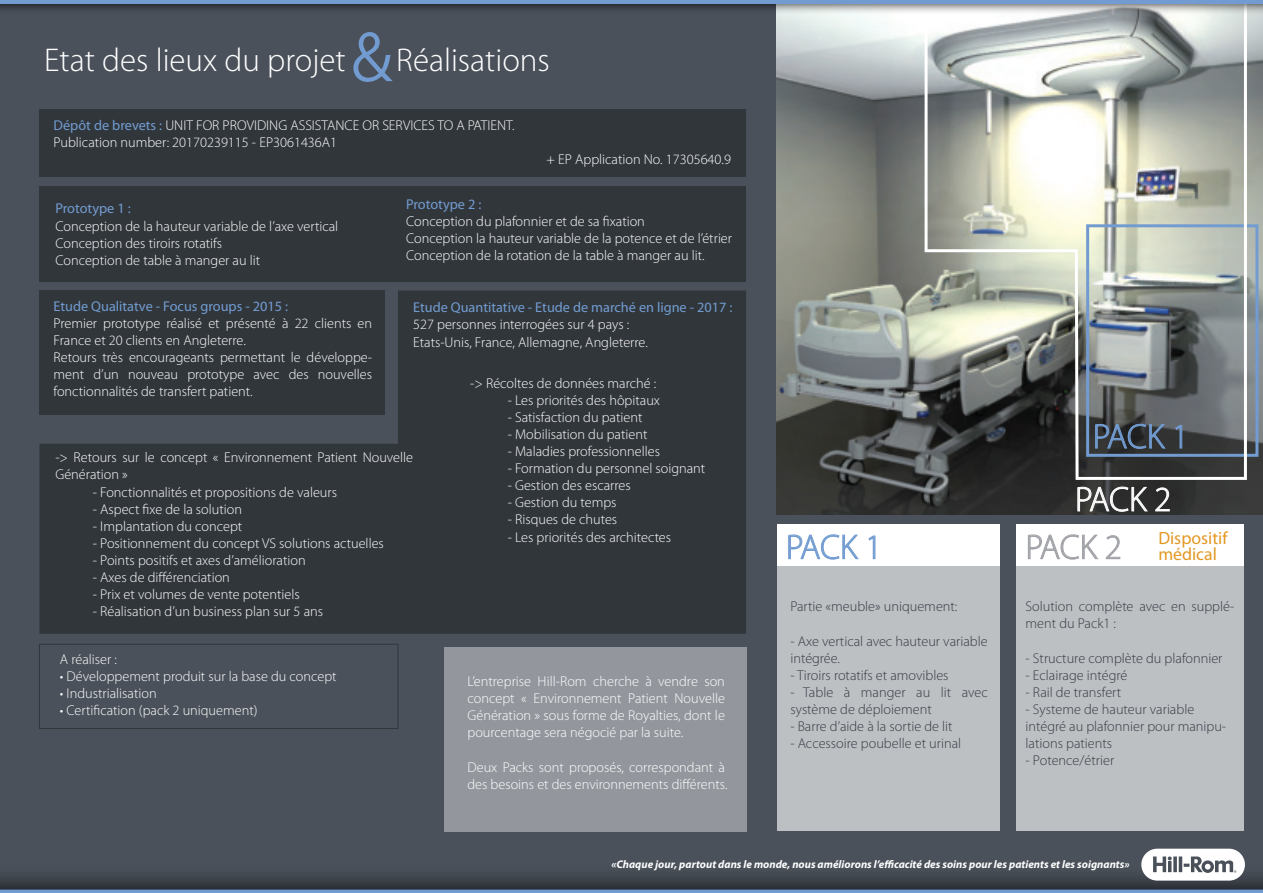
<style>
.page{position:relative;width:1263px;height:893px;background:#fff}
.page>*{position:absolute;margin:0;border:0;box-sizing:border-box;transform-origin:0 0}
.t1{font:300 69.45px "Myriad Pro";color:#729cd1}
.t2{font:300 34.95px "Myriad Pro";letter-spacing:-.01em;color:#729cd1}
.t3{font:300 34.95px "Myriad Pro";color:#a1a3a8}
.t4{font:300 34.95px "Myriad Pro";color:#fff}
.t5{font:300 33px "Myriad Pro";color:#fff}
.t6{font:17.7px/15.9px "Myriad Pro";color:#e39823}
.t7{font:300 14.25px/17.1px "Myriad Pro";color:#fff}
.t8{font:300 14.25px/17.1px "Myriad Pro";color:#4a515a}
.t9{font:14.25px "Myriad Pro";color:#729cd1}
.t10{font:italic 700 11.1px "Myriad Pro";color:#fff}
.s1{font-weight:400;color:#729cd1}
</style>
<div class="page">
<div style="left:0;top:3px;width:1263px;height:890px;background:#4a515a"></div>
<div style="left:444px;top:647px;width:302px;height:184px;background:#93979d"></div>
<div style="left:777px;top:524px;width:222px;height:307px;background:#bdc0c3"></div>
<div style="left:1016px;top:524px;width:227px;height:307px;background:#bdc0c3"></div>
<div style="left:777px;top:524px;width:222px;height:42px;background:#fff"></div>
<div style="left:1016px;top:524px;width:227px;height:42px;background:#fff"></div>
<div style="left:39px;top:109px;width:707px;height:68px;background:#31363b"></div>
<div style="left:39px;top:186px;width:707px;height:95px;background:#31363b"></div>
<div style="left:39px;top:644px;width:359px;height:85px;border:1px solid #303030"></div>
<div style="left:39px;top:291px;width:707px;height:343px;background:#31363b"></div>
<hr style="left:0;top:890px;width:1263px;height:3px;background:#729cd1">
<svg style="left:0;top:820px;width:1263px;height:70px"></svg>
<svg style="left:1141px;top:849px;width:104px;height:32px"></svg>
<svg style="left:353px;top:34px;width:40px;height:48px"></svg>
<svg style="left:788px;top:534px;width:71px;height:26px"></svg>
<svg style="left:868px;top:535px;width:8px;height:24px"></svg>
<svg style="left:1028px;top:534px;width:70px;height:26px"></svg>
<svg style="left:1105px;top:535px;width:16px;height:24px"></svg>
<img style="left:777px;top:34px;width:486px;height:481px">
<div style="left:1086px;top:224px;width:172px;height:233px;border:3px solid #729cd1"></div>
<svg style="left:923px;top:34px;width:325px;height:447px;background:#9a9d98"></svg>
<svg style="left:0;top:3px;width:1263px;height:31px"></svg>
<hr style="left:0;top:0;width:1263px;height:3px;background:#729cd1">
<svg style="left:1095px;top:423px;width:71px;height:26px;background:#3f4a56"></svg>
<svg style="left:1175px;top:425px;width:7px;height:24px"></svg>
<svg style="left:1077px;top:486px;width:71px;height:26px;background:#626262"></svg>
<svg style="left:1155px;top:487px;width:15px;height:25px"></svg>
<h1 class="t1" style="left:352px;top:30px;width:40px">&amp;</h1>
<h3 class="t5" style="left:44px;top:47px;width:303px">Etat des lieux du projet</h3>
<h3 class="t5" style="left:396px;top:47px;width:155px">Réalisations</h3>
<p class="t7" style="left:54px;top:118px;width:463px"><span class="s1">Dépôt de brevets :</span> UNIT FOR PROVIDING ASSISTANCE OR SERVICES TO A PATIENT.<br>Publication number: 20170239115 - EP3061436A1</p>
<p class="t7" style="left:547px;top:152px;width:186px">+ EP Application No. 17305640.9</p>
<p class="t9" style="left:406px;top:198px;width:77px">Prototype 2 :</p>
<p class="t7" style="left:406px;top:214px;width:327px">Conception du plafonnier et de sa fixation<br>Conception la hauteur variable de la potence et de l’étrier<br>Conception de la rotation de la table à manger au lit.</p>
<p class="t9" style="left:55px;top:203px;width:77px">Prototype 1 :</p>
<p class="t7" style="left:55px;top:218px;width:284px">Conception de la hauteur variable de l’axe vertical<br>Conception des tiroirs rotatifs<br>Conception de table à manger au lit</p>
<p class="t9" style="left:54px;top:300px;width:236px">Etude Qualitatve - Focus groups - 2015 :</p>
<p class="t7" style="left:54px;top:316px;width:320px">Premier prototype réalisé et présenté à 22 clients en France et 20 clients en Angleterre.<br>Retours très encourageants permettant le développe&shy;ment d’un nouveau prototype avec des nouvelles fonctionnalités de transfert patient.</p>
<p class="t9" style="left:413px;top:302px;width:321px">Etude Quantitative - Etude de marché en ligne - 2017 :</p>
<p class="t7" style="left:413px;top:317px;width:236px">527 personnes interrogées sur 4 pays :<br>Etats-Unis, France, Allemagne, Angleterre.</p>
<p class="t7" style="left:470px;top:375px;width:188px">-&gt; Récoltes de données marché :</p>
<p class="t7" style="left:508px;top:393px;width:154px">- Les priorités des hôpitaux</p>
<p class="t7" style="left:508px;top:410px;width:136px">- Satisfaction du patient</p>
<p class="t7" style="left:508px;top:427px;width:141px">- Mobilisation du patient</p>
<p class="t7" style="left:508px;top:444px;width:154px">- Maladies professionnelles</p>
<p class="t7" style="left:508px;top:461px;width:199px">- Formation du personnel soignant</p>
<p class="t7" style="left:508px;top:478px;width:125px">- Gestion des escarres</p>
<p class="t7" style="left:508px;top:495px;width:110px">- Gestion du temps</p>
<p class="t7" style="left:508px;top:512px;width:111px">- Risques de chutes</p>
<p class="t7" style="left:508px;top:529px;width:165px">- Les priorités des architectes</p>
<p class="t7" style="left:55px;top:450px;width:359px">-&gt; Retours sur le concept « Environnement Patient Nouvelle<br>Génération »</p>
<p class="t7" style="left:93px;top:484px;width:246px">- Fonctionnalités et propositions de valeurs</p>
<p class="t7" style="left:93px;top:502px;width:151px">- Aspect fixe de la solution</p>
<p class="t7" style="left:93px;top:519px;width:151px">- Implantation du concept</p>
<p class="t7" style="left:93px;top:536px;width:293px">- Positionnement du concept VS solutions actuelles</p>
<p class="t7" style="left:93px;top:553px;width:214px">- Points positifs et axes d’amélioration</p>
<p class="t7" style="left:93px;top:570px;width:139px">- Axes de différenciation</p>
<p class="t7" style="left:93px;top:587px;width:208px">- Prix et volumes de vente potentiels</p>
<p class="t7" style="left:93px;top:604px;width:232px">- Réalisation d’un business plan sur 5 ans</p>
<p class="t7" style="left:60px;top:652px;width:58px">A réaliser :</p>
<p class="t7" style="left:60px;top:669px;width:278px">• Développement produit sur la base du concept</p>
<p class="t7" style="left:60px;top:686px;width:98px">• Industrialisation</p>
<p class="t7" style="left:60px;top:703px;width:199px">• Certification (pack 2 uniquement)</p>
<p class="t7" style="left:467px;top:674px;width:259px;text-align:justify">L’entreprise Hill-Rom cherche à vendre son concept « Environnement Patient Nouvelle Génération » sous forme de Royalties, dont le pourcentage sera négocié par la suite.</p>
<p class="t7" style="left:467px;top:759px;width:262px">Deux Packs sont proposés, correspondant à des besoins et des environnements différents.</p>
<h2 class="t2" style="left:1093px;top:423px;width:98px">PACK 1</h2>
<h2 class="t4" style="left:1075px;top:486px;width:98px">PACK 2</h2>
<p class="t6" style="left:1158px;top:531px;width:71px">Dispositif médical</p>
<h2 class="t2" style="left:786px;top:533px;width:98px">PACK 1</h2>
<h2 class="t3" style="left:1025px;top:533px;width:98px">PACK 2</h2>
<p class="t8" style="left:790px;top:599px;width:169px">Partie «meuble» uniquement:</p>
<p class="t8" style="left:790px;top:633px;width:199px">- Axe vertical avec hauteur variable intégrée.</p>
<p class="t8" style="left:790px;top:668px;width:160px">- Tiroirs rotatifs et amovibles</p>
<p class="t8" style="left:790px;top:685px;width:199px">- Table à manger au lit avec système de déploiement</p>
<p class="t8" style="left:790px;top:719px;width:164px">- Barre d’aide à la sortie de lit</p>
<p class="t8" style="left:790px;top:736px;width:172px">- Accessoire poubelle et urinal</p>
<p class="t8" style="left:1025px;top:599px;width:210px">Solution complète avec en supplé&shy;ment du Pack1 :</p>
<p class="t8" style="left:1025px;top:651px;width:198px">- Structure complète du plafonnier</p>
<p class="t8" style="left:1025px;top:668px;width:103px">- Eclairage intégré</p>
<p class="t8" style="left:1025px;top:685px;width:97px">- Rail de transfert</p>
<p class="t8" style="left:1025px;top:702px;width:202px">- Systeme de hauteur variable intégré au plafonnier pour manipu&shy;lations patients</p>
<p class="t8" style="left:1025px;top:753px;width:90px">- Potence/étrier</p>
<p class="t10" style="left:611px;top:860px;width:520px">«Chaque jour, partout dans le monde, nous améliorons l’efficacité des soins pour les patients et les soignants»</p>
</div>
